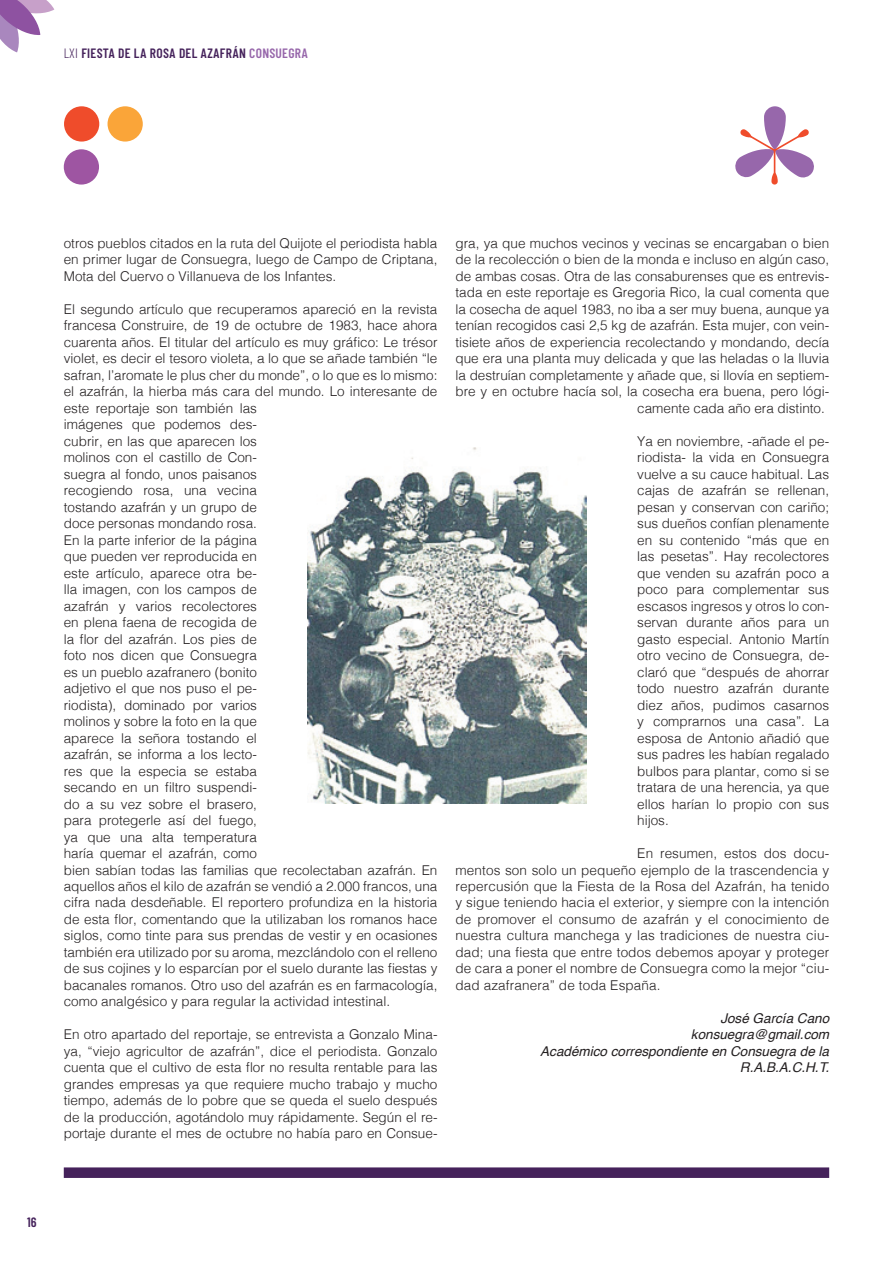
<style>
.page{position:relative;width:893px;height:1263px;background:#fff}
.page>*{position:absolute;margin:0;border:0;box-sizing:border-box;transform-origin:0 0}
.t1{font:300 13.5px/16.5px "Helvetica";color:#231f20;text-align:justify}
.t2{font:italic 13.5px/16.5px "Helvetica";color:#231f20;text-align:right}
.t3{font:600 13.5px "Barlow Condensed";letter-spacing:.02em;color:#45225b}
.s1{font-weight:300}
.s2{color:#9767ab}
</style>
<div class="page">
<svg style="left:0;top:0;width:54px;height:52px"></svg>
<img style="left:308px;top:447px;width:278px;height:357px">
<svg style="left:735px;top:106px;width:79px;height:79px"></svg>
<div style="left:108px;top:106px;width:35px;height:36px;background:#faa539;border-radius:50%"></div>
<div style="left:64px;top:106px;width:35px;height:36px;background:#ef4c2b;border-radius:50%"></div>
<div style="left:64px;top:149px;width:35px;height:36px;background:#9e55a2;border-radius:50%"></div>
<div style="left:64px;top:1167px;width:765px;height:11px;background:#45225b"></div>
<p class="t3" style="left:64px;top:45px;width:246px"><span class="s1">LXI</span> FIESTA DE LA ROSA DEL AZAFRÁN <span class="s2">CONSUEGRA</span></p>
<p class="t1" style="left:64px;top:234px;width:375px">otros pueblos citados en la ruta del Quijote el periodista habla en primer lugar de Consuegra, luego de Campo de Criptana, Mota del Cuervo o Villanueva de los Infantes.</p>
<p class="t1" style="left:64px;top:299px;width:375px;text-align:left">El segundo artículo que recuperamos apareció en la revista francesa Construire, de 19 de octubre de 1983, hace ahora cuarenta años. El titular del artículo es muy gráfico: Le trésor violet, es decir el tesoro violeta, a lo que se añade también “le safran, l’aromate le plus cher du monde”, o lo que es lo mismo: el azafrán, la hierba más cara del mundo. Lo interesante de este reportaje son también las<br>imágenes que podemos des-<br>cubrir, en las que aparecen los<br>molinos con el castillo de Con-<br>suegra al fondo, unos paisanos<br>recogiendo rosa, una vecina<br>tostando azafrán y un grupo de<br>doce personas mondando rosa.<br>En la parte inferior de la página<br>que pueden ver reproducida en<br>este artículo, aparece otra be-<br>lla imagen, con los campos de<br>azafrán y varios recolectores<br>en plena faena de recogida de<br>la flor del azafrán. Los pies de<br>foto nos dicen que Consuegra<br>es un pueblo azafranero (bonito<br>adjetivo el que nos puso el pe-<br>riodista), dominado por varios<br>molinos y sobre la foto en la que<br>aparece la señora tostando el<br>azafrán, se informa a los lecto-<br>res que la especia se estaba<br>secando en un filtro suspendi-<br>do a su vez sobre el brasero,<br>para protegerle así del fuego,<br>ya que una alta temperatura<br>haría quemar el azafrán, como<br>bien sabían todas las familias que recolectaban azafrán. En aquellos años el kilo de azafrán se vendió a 2.000 francos, una cifra nada desdeñable. El reportero profundiza en la historia de esta flor, comentando que la utilizaban los romanos hace siglos, como tinte para sus prendas de vestir y en ocasiones también era utilizado por su aroma, mezclándolo con el relleno de sus cojines y lo esparcían por el suelo durante las fiestas y bacanales romanos. Otro uso del azafrán es en farmacología, como analgésico y para regular la actividad intestinal.</p>
<p class="t1" style="left:64px;top:1025px;width:375px">En otro apartado del reportaje, se entrevista a Gonzalo Mina&shy;ya, “viejo agricultor de azafrán”, dice el periodista. Gonzalo cuenta que el cultivo de esta flor no resulta rentable para las grandes empresas ya que requiere mucho trabajo y mucho tiempo, además de lo pobre que se queda el suelo después de la producción, agotándolo muy rápidamente. Según el re&shy;portaje durante el mes de octubre no había paro en Consue-</p>
<p class="t1" style="left:455px;top:234px;width:375px">gra, ya que muchos vecinos y vecinas se encargaban o bien</p>
<p class="t1" style="left:455px;top:250px;width:375px">de la recolección o bien de la monda e incluso en algún caso,</p>
<p class="t1" style="left:455px;top:267px;width:375px">de ambas cosas. Otra de las consaburenses que es entrevis-</p>
<p class="t1" style="left:455px;top:283px;width:375px">tada en este reportaje es Gregoria Rico, la cual comenta que</p>
<p class="t1" style="left:455px;top:299px;width:375px">la cosecha de aquel 1983, no iba a ser muy buena, aunque ya</p>
<p class="t1" style="left:455px;top:316px;width:375px">tenían recogidos casi 2,5 kg de azafrán. Esta mujer, con vein-</p>
<p class="t1" style="left:455px;top:332px;width:375px">tisiete años de experiencia recolectando y mondando, decía</p>
<p class="t1" style="left:455px;top:349px;width:375px">que era una planta muy delicada y que las heladas o la lluvia</p>
<p class="t1" style="left:455px;top:365px;width:375px">la destruían completamente y añade que, si llovía en septiem-</p>
<p class="t1" style="left:455px;top:382px;width:375px">bre y en octubre hacía sol, la cosecha era buena, pero lógi-</p>
<p class="t1" style="left:637px;top:398px;width:189px">camente cada año era distinto.</p>
<p class="t1" style="left:637px;top:431px;width:193px">Ya en noviembre, -añade el pe&shy;riodista- la vida en Consuegra vuelve a su cauce habitual. Las cajas de azafrán se rellenan, pesan y conservan con cariño; sus dueños confían plenamente en su contenido “más que en las pesetas”. Hay recolectores que venden su azafrán poco a poco para complementar sus escasos ingresos y otros lo con&shy;servan durante años para un gasto especial. Antonio Martín otro vecino de Consuegra, de&shy;claró que “después de ahorrar todo nuestro azafrán durante diez años, pudimos casarnos y comprarnos una casa”. La esposa de Antonio añadió que sus padres les habían regalado bulbos para plantar, como si se tratara de una herencia, ya que ellos harían lo propio con sus hijos.</p>
<p class="t1" style="left:455px;top:844px;width:375px;text-indent:182px">En resumen, estos dos docu&shy;mentos son solo un pequeño ejemplo de la trascendencia y repercusión que la Fiesta de la Rosa del Azafrán, ha tenido y sigue teniendo hacia el exterior, y siempre con la intención de promover el consumo de azafrán y el conocimiento de nuestra cultura manchega y las tradiciones de nuestra ciu&shy;dad; una fiesta que entre todos debemos apoyar y proteger de cara a poner el nombre de Consuegra como la mejor “ciu&shy;dad azafranera” de toda España.</p>
<p class="t2" style="left:540px;top:1010px;width:290px">José García Cano<br>konsuegra@gmail.com<br>Académico correspondiente en Consuegra de la<br>R.A.B.A.C.H.T.</p>
<p class="t3" style="left:27px;top:1214px;width:11px">16</p>
</div>
